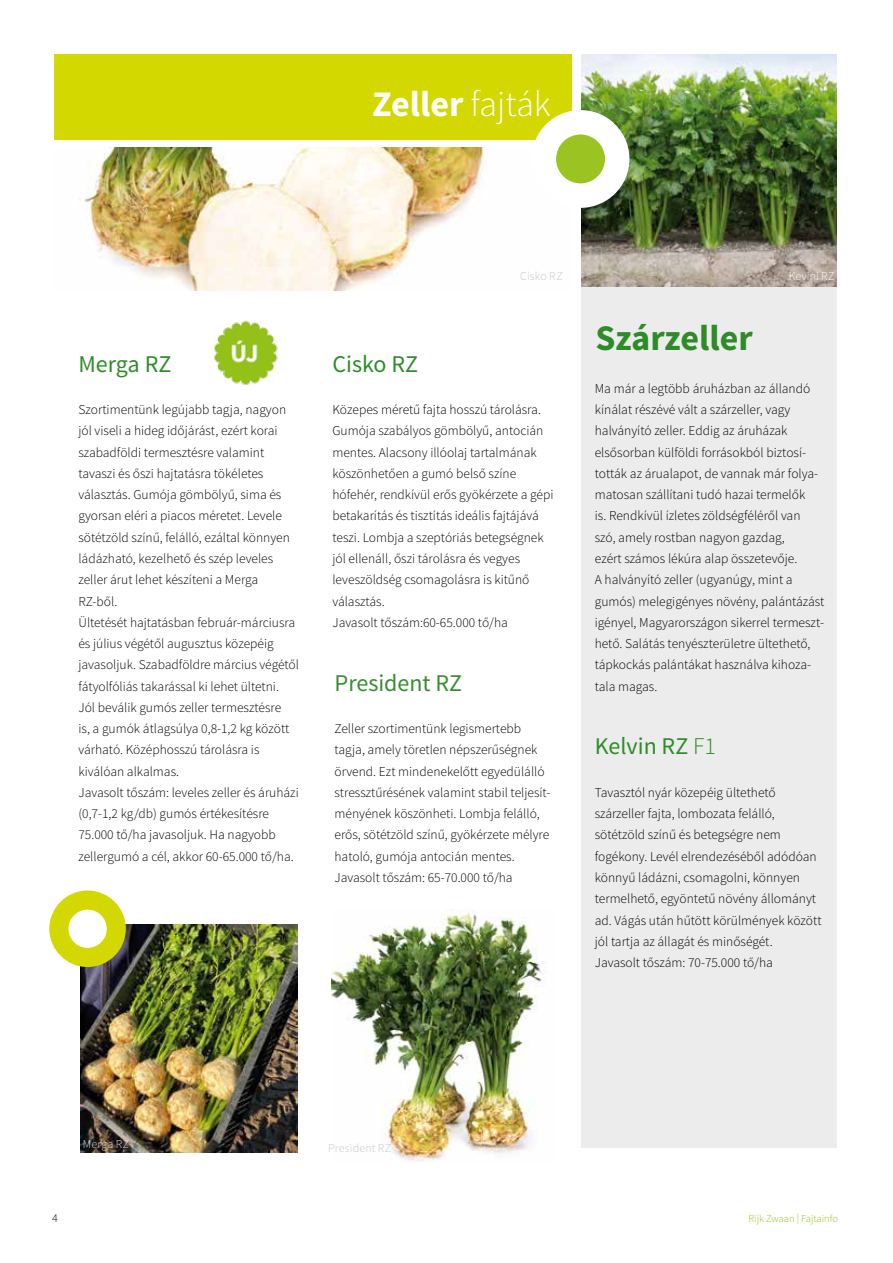
<style>
.page{position:relative;width:893px;height:1263px;background:#fff}
.page>*{position:absolute;margin:0;border:0;box-sizing:border-box;transform-origin:0 0}
.t1{font:700 36px "Source Sans Pro";color:#fff}
.t2{font:700 36px "Source Sans Pro";color:#2d8b28}
.t3{font:24px "Source Sans Pro";color:#2d8b28}
.t4{font:24px "Source Sans Pro";color:#368d2f}
.t5{font:300 13.5px/21.3px "Source Sans Pro";color:#000}
.t6{font:300 12px "Source Sans Pro";letter-spacing:.01em;color:#c5c6c6}
.t7{font:300 12px "Source Sans Pro";letter-spacing:.01em;color:#fff}
.t8{font:300 12px "Source Sans Pro";letter-spacing:.015em;color:#d9dada}
.t9{font:300 12px "Source Sans Pro";color:#000}
.t10{font:300 10.5px "Source Sans Pro";color:#94c11a}
.s1{font-weight:300}
</style>
<div class="page">
<div style="left:581px;top:265px;width:255px;height:883px;background:#ececec"></div>
<div style="left:54px;top:54px;width:518px;height:85px;background:#d3d800"></div>
<img style="left:581px;top:54px;width:255px;height:233px">
<img style="left:331px;top:910px;width:215px;height:251px">
<img style="left:84px;top:147px;width:400px;height:144px">
<div style="left:532px;top:110px;width:97px;height:98px;background:#fff;border-radius:50%"></div>
<div style="left:556px;top:134px;width:49px;height:49px;background:#9bc321;border-radius:50%"></div>
<img style="left:214px;top:320px;width:64px;height:66px">
<img style="left:80px;top:924px;width:217px;height:229px">
<div style="left:49px;top:890px;width:77px;height:77px;background:#d3d800;border-radius:50%"></div>
<div style="left:68px;top:910px;width:39px;height:38px;background:#fff;border-radius:50%"></div>
<h1 class="t1" style="left:372px;top:81px;width:180px">Zeller <span class="s1">fajták</span></h1>
<h2 class="t3" style="left:78px;top:349px;width:94px">Merga RZ</h2>
<p class="t5" style="left:78px;top:399px;width:222px">Szortimentünk legújabb tagja, nagyon jól viseli a hideg időjárást, ezért korai szabadföldi termesztésre valamint tavaszi és őszi hajtatásra tökéletes választás. Gumója gömbölyű, sima és gyorsan eléri a piacos méretet. Levele sötétzöld színű, felálló, ezáltal könnyen ládázható, kezelhető és szép leveles zeller árut lehet készíteni a Merga RZ-ből.<br>Ültetését hajtatásban február-márciusra és július végétől augusztus közepéig javasoljuk. Szabadföldre március végétől fátyolfóliás takarással ki lehet ültetni.<br>Jól beválik gumós zeller termesztésre<br>is, a gumók átlagsúlya 0,8-1,2 kg között várható. Középhosszú tárolásra is kiválóan alkalmas.<br>Javasolt tőszám: leveles zeller és áruházi (0,7-1,2 kg/db) gumós értékesítésre 75.000 tő/ha javasoljuk. Ha nagyobb zellergumó a cél, akkor 60-65.000 tő/ha.</p>
<p class="t6" style="left:520px;top:269px;width:44px">Cisko RZ</p>
<h2 class="t3" style="left:332px;top:349px;width:87px">Cisko RZ</h2>
<p class="t5" style="left:332px;top:399px;width:223px">Közepes méretű fajta hosszú tárolásra.<br>Gumója szabályos gömbölyű, antocián mentes. Alacsony illóolaj tartalmának köszönhetően a gumó belső színe hófehér, rendkívül erős gyökérzete a gépi betakarítás és tisztítás ideális fajtájává teszi. Lombja a szeptóriás betegségnek jól ellenáll, őszi tárolásra és vegyes leveszöldség csomagolásra is kitűnő választás.<br>Javasolt tőszám:60-65.000 tő/ha</p>
<h2 class="t4" style="left:334px;top:668px;width:129px">President RZ</h2>
<p class="t5" style="left:334px;top:718px;width:218px">Zeller szortimentünk legismertebb tagja, amely töretlen népszerűségnek örvend. Ezt mindenekelőtt egyedülálló stressztűrésének valamint stabil teljesít&shy;ményének köszönheti. Lombja felálló, erős, sötétzöld színű, gyökérzete mélyre hatoló, gumója antocián mentes.<br>Javasolt tőszám: 65-70.000 tő/ha</p>
<p class="t7" style="left:789px;top:269px;width:47px">Kevini RZ</p>
<h1 class="t2" style="left:595px;top:315px;width:159px">Szárzeller</h1>
<p class="t5" style="left:595px;top:378px;width:231px">Ma már a legtöbb áruházban az állandó kínálat részévé vált a szárzeller, vagy halványító zeller. Eddig az áruházak elsősorban külföldi forrásokból biztosí&shy;tották az árualapot, de vannak már folya&shy;matosan szállítani tudó hazai termelők<br>is. Rendkívül ízletes zöldségféléről van szó, amely rostban nagyon gazdag,<br>ezért számos lékúra alap összetevője.<br>A halványító zeller (ugyanúgy, mint a gumós) melegigényes növény, palántázást igényel, Magyarországon sikerrel termeszt&shy;hető. Salátás tenyészterületre ültethető, tápkockás palántákat használva kihoza&shy;tala magas.</p>
<h2 class="t3" style="left:595px;top:731px;width:123px">Kelvin RZ <span class="s1">F1</span></h2>
<p class="t5" style="left:595px;top:782px;width:228px">Tavasztól nyár közepéig ültethető szárzeller fajta, lombozata felálló, sötétzöld színű és betegségre nem fogékony. Levél elrendezéséből adódóan könnyű ládázni, csomagolni, könnyen termelhető, egyöntetű növény állományt ad. Vágás után hűtött körülmények között jól tartja az állagát és minőségét.<br>Javasolt tőszám: 70-75.000 tő/ha</p>
<p class="t9" style="left:52px;top:1211px;width:7px">4</p>
<p class="t8" style="left:83px;top:1136px;width:48px">Merga RZ</p>
<p class="t6" style="left:328px;top:1141px;width:65px">President RZ</p>
<p class="t10" style="left:748px;top:1212px;width:91px">Rijk Zwaan | Fajtainfo</p>
</div>
